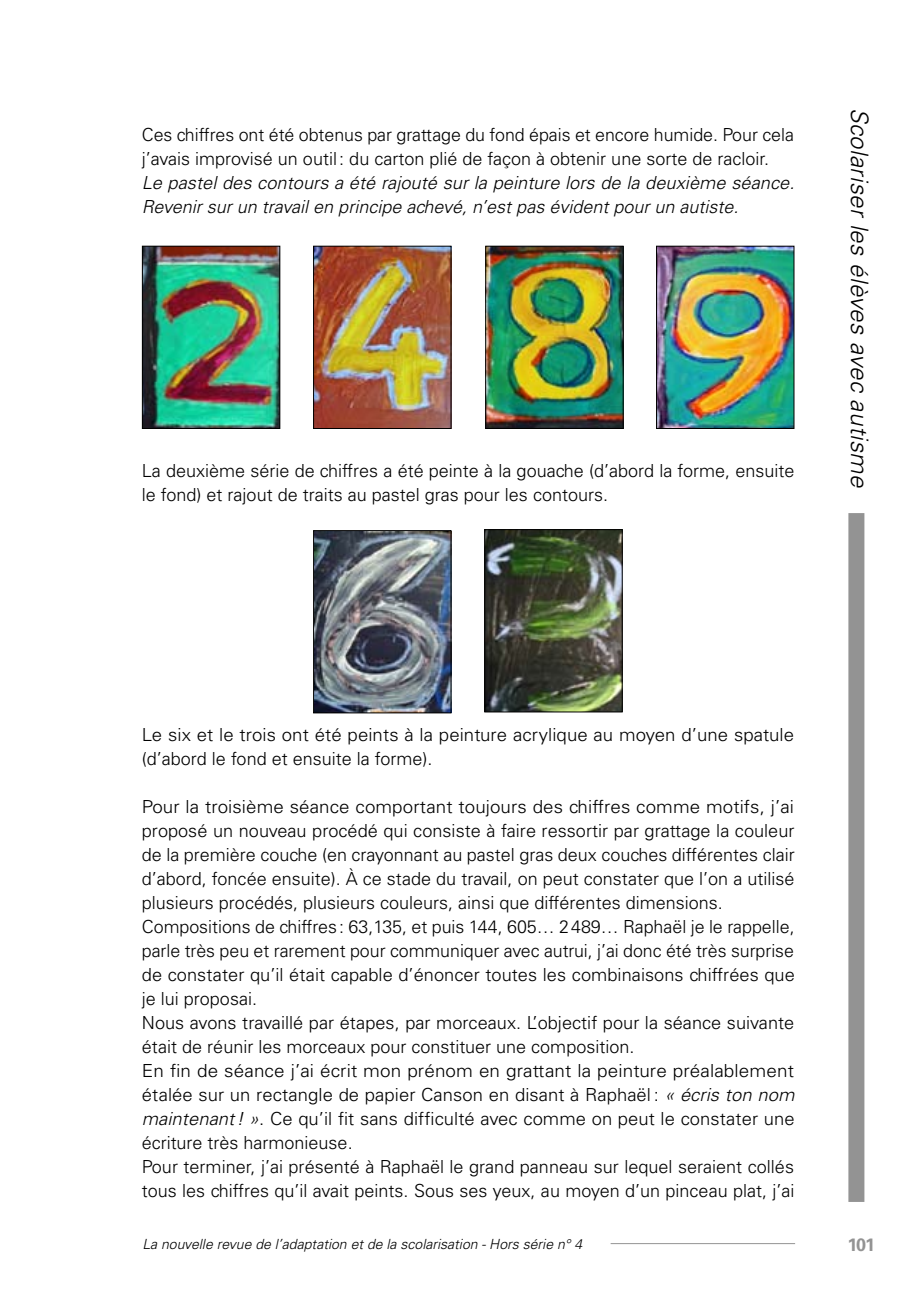
<style>
.page{position:relative;width:908px;height:1304px;background:#fff}
.page>*{position:absolute;margin:0;border:0;box-sizing:border-box;transform-origin:0 0}
.t1{font:italic 300 24px "Univers";color:#000}
.t2{font:300 18px/24px "Univers";color:#000;scale:1.04 1}
.t3{font:300 18px/24px "Univers";color:#000}
.t4{font:italic 300 18px/24px "Univers";color:#000}
.t5{font:700 18px "Univers";color:#939393}
.t6{font:italic 300 14px "Univers";color:#000}
.s1{font-style:italic}
</style>
<div class="page">
<div style="left:848px;top:513px;width:16px;height:689px;background:#939393"></div>
<hr style="left:610px;top:1243px;width:184px;height:1px;background:#939393">
<img style="left:144px;top:248px;width:134px;height:179px">
<div style="left:142px;top:246px;width:138px;height:183px;border:1px solid #000"></div>
<img style="left:315px;top:248px;width:134px;height:179px">
<div style="left:313px;top:246px;width:138px;height:183px;border:1px solid #000"></div>
<img style="left:487px;top:248px;width:134px;height:179px">
<div style="left:485px;top:246px;width:138px;height:183px;border:1px solid #000"></div>
<img style="left:657px;top:248px;width:135px;height:179px">
<div style="left:655px;top:246px;width:139px;height:183px;border:1px solid #000"></div>
<img style="left:315px;top:532px;width:134px;height:179px">
<div style="left:313px;top:530px;width:138px;height:183px;border:1px solid #000"></div>
<img style="left:486px;top:531px;width:134px;height:179px">
<div style="left:484px;top:529px;width:138px;height:183px;border:1px solid #000"></div>
<p class="t3" style="left:142px;top:123px;width:653px">Ces chiffres ont été obtenus par grattage du fond épais et encore humide. Pour cela j’avais improvisé un outil: du carton plié de façon à obtenir une sorte de racloir.</p>
<p class="t4" style="left:142px;top:171px;width:653px">Le pastel des contours a été rajouté sur la peinture lors de la deuxième séance.<br>Revenir sur un travail en principe achevé, n’est pas évident pour un autiste.</p>
<p class="t3" style="left:142px;top:459px;width:654px">La deuxième série de chiffres a été peinte à la gouache (d’abord la forme, ensuite le fond) et rajout de traits au pastel gras pour les contours.</p>
<h1 class="t1" style="left:873px;top:108px;width:382px;rotate:90deg">Scolariser les élèves avec autisme</h1>
<p class="t3" style="left:142px;top:723px;width:653px">Le six et le trois ont été peints à la peinture acrylique au moyen d’une spatule (d’abord le fond et ensuite la forme).</p>
<p class="t2" style="left:142px;top:795px;width:629px">Pour la troisième séance comportant toujours des chiffres comme motifs, j’ai proposé un nouveau procédé qui consiste à faire ressortir par grattage la couleur de la première couche (en crayonnant au pastel gras deux couches différentes clair d’abord, foncée ensuite). À ce stade du travail, on peut constater que l’on a utilisé plusieurs procédés, plusieurs couleurs, ainsi que différentes dimensions.<br>Compositions de chiffres: 63,135, et puis 144, 605… 2489… Raphaël je le rappelle, parle très peu et rarement pour communiquer avec autrui, j’ai donc été très surprise de constater qu’il était capable d’énoncer toutes les combinaisons chiffrées que je lui proposai.<br>Nous avons travaillé par étapes, par morceaux. L’objectif pour la séance suivante était de réunir les morceaux pour constituer une composition.<br>En fin de séance j’ai écrit mon prénom en grattant la peinture préalablement étalée sur un rectangle de papier Canson en disant à Raphaël : <span class="s1">« écris ton nom maintenant! »</span>. Ce qu’il fit sans difficulté avec comme on peut le constater une écriture très harmonieuse.<br>Pour terminer, j’ai présenté à Raphaël le grand panneau sur lequel seraient collés tous les chiffres qu’il avait peints. Sous ses yeux, au moyen d’un pinceau plat, j’ai</p>
<p class="t6" style="left:142px;top:1236px;width:441px">La nouvelle revue de l’adaptation et de la scolarisation - Hors série n° 4</p>
<p class="t5" style="left:846px;top:1233px;width:29px">101</p>
</div>
